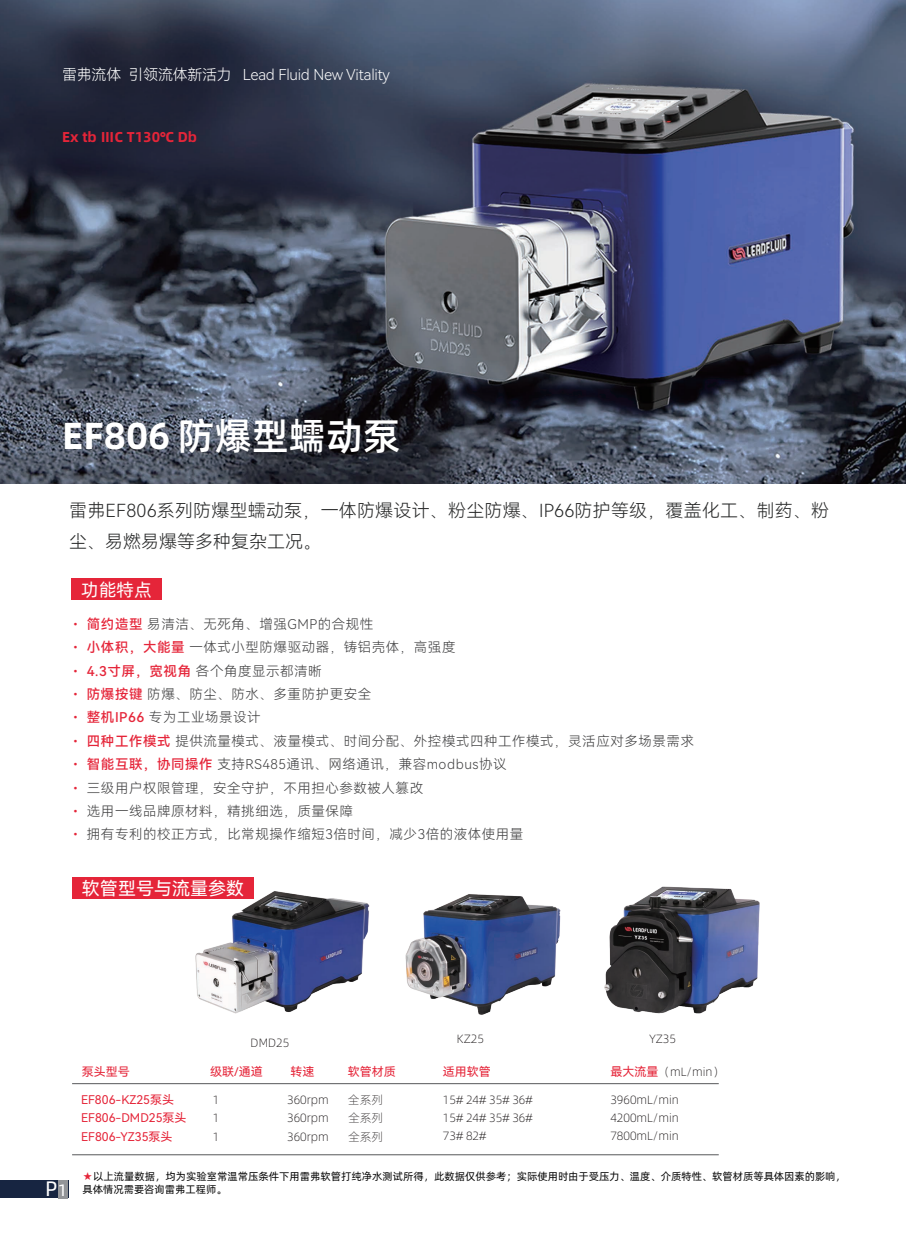
<style>
.page{position:relative;width:906px;height:1238px;background:#fff}
.page>*{position:absolute;margin:0;border:0;box-sizing:border-box;transform-origin:0 0}
.t1{font:37.65px "Alibaba Pu Hui Ti M";color:#fff}
.t2{font:21px "Alibaba Pu Hui Ti R";color:#fff}
.t3{font:18px/30.9px "Harmony OS Sans SC Light";letter-spacing:.01em;color:#262727}
.t4{font:18px "Harmony OS Sans SC";color:#fff}
.t5{font:18px "Alibaba Pu Hui Ti R";color:#fff}
.t6{font:15px "Harmony OS Sans SC Light";letter-spacing:-.02em;color:#fff}
.t7{font:14.25px "Alibaba Pu Hui Ti B";color:#e52539}
.t8{font:13.5px "Harmony OS Sans SC Light";letter-spacing:.04em;color:#3e3e3f}
.t9{font:13.5px "Harmony OS Sans SC Medium";letter-spacing:.04em;color:#e52539}
.t10{font:12px/18px "Alibaba Pu Hui Ti L";color:#231f20;text-align:justify}
.t11{font:12px "Harmony OS Sans SC";color:#e52539}
.t12{font:10.5px/12.6px "Alibaba Pu Hui Ti R";color:#030303}
.s1{font-family:"Alibaba Pu Hui Ti B"}
.s2{color:#e52539}
.s3{font-family:"Harmony OS Sans SC Medium";color:#e52539}
.s4{font-family:"Harmony OS Sans SC Light"}
.s5{font-family:"Harmony OS Sans SC Light";color:#3e3e3f}
.s6{font-size:16.5px}
.s7{font-family:"Harmony OS Sans SC";color:#e52539}
</style>
<div class="page">
<img style="left:604px;top:886px;width:156px;height:128px">
<img style="left:405px;top:894px;width:156px;height:121px">
<img style="left:171px;top:891px;width:199px;height:123px">
<img style="left:0;top:0;width:906px;height:483px">
<div style="left:71px;top:578px;width:91px;height:22px;background:#e52539"></div>
<div style="left:0;top:1180px;width:68px;height:18px;background:#172541"></div>
<div style="left:58px;top:1180px;width:10px;height:18px;background:#939598"></div>
<div style="left:72px;top:877px;width:182px;height:21px;background:#e52539"></div>
<hr style="left:72px;top:1083px;width:646px;height:1px;background:#57585a">
<hr style="left:72px;top:1154px;width:646px;height:1px;background:#57585a">
<p class="t6" style="left:62px;top:64px;width:329px">雷弗流体 引领流体新活力 Lead Fluid New Vitality</p>
<p class="t7" style="left:62px;top:125px;width:136px">Ex tb ⅢC T130℃ Db</p>
<h1 class="t1" style="left:62px;top:406px;width:339px"><span class="s1">EF806</span> 防爆型蠕动泵</h1>
<h3 class="t3" style="left:69px;top:494px;width:761px">雷弗EF806系列防爆型蠕动泵，一体防爆设计、粉尘防爆、IP66防护等级，覆盖化工、制药、粉尘、易燃易爆等多种复杂工况。</h3>
<h3 class="t5" style="left:81px;top:576px;width:72px">功能特点</h3>
<p class="t8" style="left:69px;top:614px;width:306px"><span class="s2">•</span> <span class="s3">简约造型</span>易清洁、无死角、增强GMP的合规性</p>
<p class="t8" style="left:69px;top:638px;width:388px"><span class="s2">•</span> <span class="s3">小体积，大能量</span>一体式小型防爆驱动器，铸铝壳体，高强度</p>
<p class="t9" style="left:69px;top:661px;width:254px"><span class="s4">•</span> 4.3寸屏，宽视角<span class="s5">各个角度显示都清晰</span></p>
<p class="t8" style="left:69px;top:684px;width:304px"><span class="s2">•</span> <span class="s3">防爆按键</span>防爆、防尘、防水、多重防护更安全</p>
<p class="t8" style="left:69px;top:708px;width:193px"><span class="s2">•</span> <span class="s3">整机IP66</span> 专为工业场景设计</p>
<p class="t8" style="left:69px;top:731px;width:627px"><span class="s2">•</span> <span class="s3">四种工作模式</span>提供流量模式、液量模式、时间分配、外控模式四种工作模式，灵活应对多场景需求</p>
<p class="t8" style="left:69px;top:755px;width:439px"><span class="s2">•</span> <span class="s3">智能互联，协同操作</span>支持RS485通讯、网络通讯，兼容modbus协议</p>
<p class="t8" style="left:69px;top:778px;width:356px"><span class="s2">•</span> 三级用户权限管理，安全守护，不用担心参数被人篡改</p>
<p class="t8" style="left:69px;top:801px;width:286px"><span class="s2">•</span> 选用一线品牌原材料，精挑细选，质量保障</p>
<p class="t8" style="left:69px;top:825px;width:456px"><span class="s2">•</span> 拥有专利的校正方式，比常规操作缩短3倍时间，减少3倍的液体使用量</p>
<h3 class="t4" style="left:82px;top:875px;width:163px">软管型号与流量参数</h3>
<h2 class="t2" style="left:45px;top:1172px;width:24px">P<span class="s6">1</span></h2>
<p class="t10" style="left:251px;top:1032px;width:40px">DMD25</p>
<p class="t10" style="left:457px;top:1028px;width:28px">KZ25</p>
<p class="t10" style="left:649px;top:1028px;width:28px">YZ35</p>
<p class="t11" style="left:82px;top:1063px;width:49px">泵头型号</p>
<p class="t11" style="left:210px;top:1062px;width:54px">级联/通道</p>
<p class="t11" style="left:291px;top:1062px;width:25px">转速</p>
<p class="t11" style="left:348px;top:1062px;width:50px">软管材质</p>
<p class="t11" style="left:443px;top:1063px;width:49px">适用软管</p>
<p class="t10" style="left:610px;top:1062px;width:115px"><span class="s7">最大流量</span>（mL/min）</p>
<p class="t11" style="left:81px;top:1090px;width:95px">EF806-KZ25泵头</p>
<p class="t10" style="left:213px;top:1089px;width:8px">1</p>
<p class="t10" style="left:287px;top:1089px;width:43px">360rpm</p>
<p class="t10" style="left:348px;top:1089px;width:37px">全系列</p>
<p class="t10" style="left:443px;top:1090px;width:91px">15# 24# 35# 36# 15# 24# 35# 36# 73# 82#</p>
<p class="t10" style="left:610px;top:1090px;width:70px">3960mL/min 4200mL/min 7800mL/min</p>
<p class="t12" style="left:83px;top:1169px;width:765px"><span class="s2">★</span>以上流量数据，均为实验室常温常压条件下用雷弗软管打纯净水测试所得，此数据仅供参考；实际使用时由于受压力、温度、介质特性、软管材质等具体因素的影响，具体情况需要咨询雷弗工程师。</p>
<p class="t11" style="left:81px;top:1109px;width:107px">EF806-DMD25泵头</p>
<p class="t10" style="left:213px;top:1108px;width:8px">1</p>
<p class="t10" style="left:287px;top:1108px;width:43px">360rpm</p>
<p class="t10" style="left:348px;top:1108px;width:37px">全系列</p>
<p class="t11" style="left:81px;top:1127px;width:93px">EF806-YZ35泵头</p>
<p class="t10" style="left:213px;top:1126px;width:8px">1</p>
<p class="t10" style="left:287px;top:1126px;width:43px">360rpm</p>
<p class="t10" style="left:348px;top:1126px;width:37px">全系列</p>
</div>
